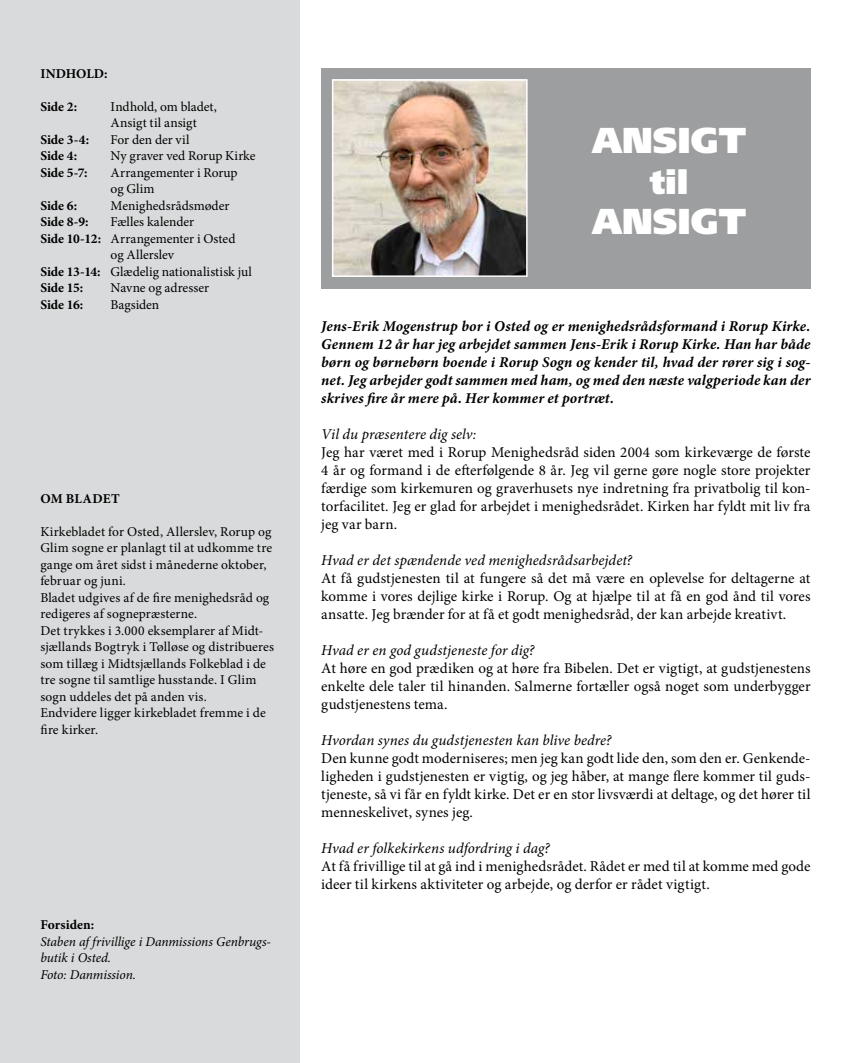
<style>
.page{position:relative;width:851px;height:1063px;background:#fff}
.page>*{position:absolute;margin:0;border:0;box-sizing:border-box;transform-origin:0 0}
.t1{font:900 36px "Frutiger LT Std";color:#fff}
.t2{font:900 33px "Frutiger LT Std";color:#fff}
.t3{font:15px/18px "Minion Pro";letter-spacing:.005em;color:#000;text-align:justify}
.t4{font:italic 700 15px/18px "Minion Pro";letter-spacing:.01em;color:#000;text-align:justify}
.t5{font:italic 15px "Minion Pro";letter-spacing:.005em;color:#000}
.t6{font:13.5px/16.5px "Minion Pro";letter-spacing:.005em;color:#000}
.t7{font:700 13.5px "Minion Pro";letter-spacing:-.005em;color:#000}
.t8{font:italic 13.5px/16.5px "Minion Pro";letter-spacing:-.01em;color:#000}
.t9{font:700 13.5px "Minion Pro";letter-spacing:.015em;color:#000}
.s1{font-weight:700}
</style>
<div class="page">
<div style="left:0;top:0;width:300px;height:1063px;background:#d9dadb"></div>
<div style="left:321px;top:68px;width:489px;height:221px;background:#9c9e9f"></div>
<img style="left:335px;top:82px;width:189px;height:192px">
<div style="left:332px;top:79px;width:195px;height:198px;border:2px solid #fff"></div>
<p class="t7" style="left:40px;top:64px;width:69px">INDHOLD:</p>
<p class="t7" style="left:40px;top:97px;width:38px">Side 2:</p>
<p class="t6" style="left:111px;top:98px;width:108px">Indhold, om bladet,<br>Ansigt til ansigt</p>
<p class="t7" style="left:40px;top:130px;width:50px">Side 3-4:</p>
<p class="t6" style="left:111px;top:131px;width:80px">For den der vil</p>
<p class="t7" style="left:40px;top:146px;width:38px">Side 4:</p>
<p class="t6" style="left:111px;top:148px;width:146px">Ny graver ved Rorup Kirke</p>
<p class="t7" style="left:40px;top:163px;width:49px">Side 5-7:</p>
<p class="t6" style="left:111px;top:164px;width:129px">Arrangementer i Rorup og Glim</p>
<p class="t7" style="left:40px;top:196px;width:38px">Side 6:</p>
<p class="t6" style="left:111px;top:197px;width:120px">Menighedsrådsmøder</p>
<p class="t7" style="left:40px;top:212px;width:50px">Side 8-9:</p>
<p class="t6" style="left:111px;top:214px;width:85px">Fælles kalender</p>
<p class="t6" style="left:40px;top:230px;width:196px"><span class="s1">Side 10-12:</span> Arrangementer i Osted</p>
<p class="t6" style="left:111px;top:247px;width:65px">og Allerslev</p>
<p class="t6" style="left:40px;top:263px;width:213px"><span class="s1">Side 13-14:</span> Glædelig nationalistisk jul</p>
<p class="t7" style="left:40px;top:278px;width:44px">Side 15:</p>
<p class="t6" style="left:111px;top:280px;width:100px">Navne og adresser</p>
<p class="t7" style="left:40px;top:295px;width:44px">Side 16:</p>
<p class="t6" style="left:111px;top:296px;width:50px">Bagsiden</p>
<p class="t9" style="left:40px;top:489px;width:81px">OM BLADET</p>
<p class="t6" style="left:40px;top:523px;width:235px">Kirkebladet for Osted, Allerslev, Rorup og Glim sogne er planlagt til at udkomme tre gange om året sidst i månederne oktober, februar og juni.<br>Bladet udgives af de fire menighedsråd og redigeres af sognepræsterne.<br>Det trykkes i 3.000 eksemplarer af Midt&shy;sjællands Bogtryk i Tølløse og distribueres som tillæg i Midtsjællands Folkeblad i de tre sogne til samtlige husstande. I Glim sogn uddeles det på anden vis.<br>Endvidere ligger kirkebladet fremme i de fire kirker.</p>
<p class="t7" style="left:40px;top:916px;width:55px">Forsiden:</p>
<p class="t8" style="left:40px;top:933px;width:232px">Staben af frivillige i Danmissions Genbrugs&shy;butik i Osted.<br>Foto: Danmission.</p>
<h1 class="t1" style="left:592px;top:119px;width:156px">ANSIGT</h1>
<h2 class="t2" style="left:649px;top:162px;width:40px">til</h2>
<h1 class="t1" style="left:592px;top:200px;width:156px">ANSIGT</h1>
<p class="t4" style="left:321px;top:317px;width:491px">Jens-Erik Mogenstrup bor i Osted og er menighedsrådsformand i Rorup Kirke.<br>Gennem 12 år har jeg arbejdet sammen Jens-Erik i Rorup Kirke. Han har både børn og børnebørn boende i Rorup Sogn og kender til, hvad der rører sig i sog&shy;net. Jeg arbejder godt sammen med ham, og med den næste valgperiode kan der skrives fire år mere på. Her kommer et portræt.</p>
<p class="t5" style="left:321px;top:424px;width:156px">Vil du præsentere dig selv:</p>
<p class="t3" style="left:321px;top:443px;width:491px">Jeg har været med i Rorup Menighedsråd siden 2004 som kirkeværge de første 4 år og formand i de efterfølgende 8 år. Jeg vil gerne gøre nogle store projekter færdige som kirkemuren og graverhusets nye indretning fra privatbolig til kon&shy;torfacilitet. Jeg er glad for arbejdet i menighedsrådet. Kirken har fyldt mit liv fra jeg var barn.</p>
<p class="t5" style="left:321px;top:550px;width:312px">Hvad er det spændende ved menighedsrådsarbejdet?</p>
<p class="t3" style="left:321px;top:569px;width:491px">At få gudstjenesten til at fungere så det må være en oplevelse for deltagerne at komme i vores dejlige kirke i Rorup. Og at hjælpe til at få en god ånd til vores ansatte. Jeg brænder for at få et godt menighedsråd, der kan arbejde kreativt.</p>
<p class="t5" style="left:321px;top:640px;width:214px">Hvad er en god gudstjeneste for dig?</p>
<p class="t3" style="left:321px;top:659px;width:491px">At høre en god prædiken og at høre fra Bibelen. Det er vigtigt, at gudstjenestens enkelte dele taler til hinanden. Salmerne fortæller også noget som underbygger gudstjenestens tema.</p>
<p class="t5" style="left:321px;top:730px;width:292px">Hvordan synes du gudstjenesten kan blive bedre?</p>
<p class="t3" style="left:321px;top:749px;width:490px">Den kunne godt moderniseres; men jeg kan godt lide den, som den er. Genkende&shy;ligheden i gudstjenesten er vigtig, og jeg håber, at mange flere kommer til guds&shy;tjeneste, så vi får en fyldt kirke. Det er en stor livsværdi at deltage, og det hører til menneskelivet, synes jeg.</p>
<p class="t5" style="left:321px;top:838px;width:230px">Hvad er folkekirkens udfordring i dag?</p>
<p class="t3" style="left:321px;top:857px;width:490px">At få frivillige til at gå ind i menighedsrådet. Rådet er med til at komme med gode ideer til kirkens aktiviteter og arbejde, og derfor er rådet vigtigt.</p>
</div>
